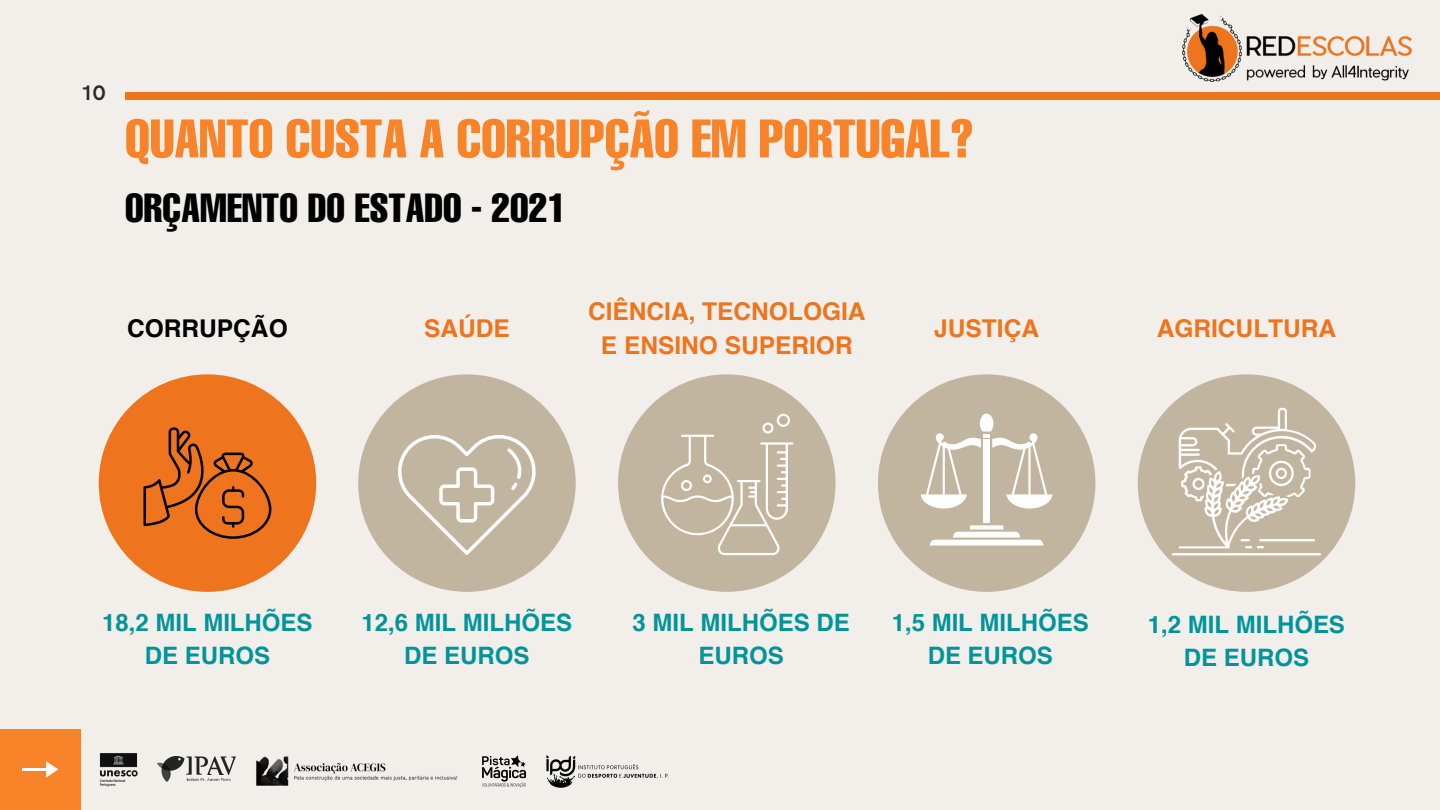
<style>
.page{position:relative;width:1440px;height:810px;background:#f2efeb}
.page>*{position:absolute;margin:0;border:0;box-sizing:border-box;transform-origin:0 0}
.t1{font:extra-condensed 53.3px "Helvetica";color:#f98328}
.t2{font:extra-condensed 40px "Helvetica";letter-spacing:.005em;color:#000}
.t3{font:700 24.5px/33.8px "Helvetica";color:#ee741d;text-align:center}
.t4{font:700 24.5px "Helvetica";color:#000}
.t5{font:700 24px/33px "Helvetica";color:#01949a;text-align:center}
.t6{font:700 21px "HK Grotesk";color:#2b2b2b}
</style>
<div class="page">
<div style="left:0;top:729px;width:81px;height:81px;background:#f98328"></div>
<hr style="left:22px;top:768px;width:27px;height:3px;background:#fff">
<svg style="left:46px;top:761px;width:12px;height:17px"></svg>
<div style="left:125px;top:92px;width:1315px;height:7px;background:#ee741d"></div>
<img style="left:1182px;top:14px;width:230px;height:68px">
<div style="left:358px;top:374px;width:218px;height:218px;background:#c2b5a0;border-radius:50%"></div>
<div style="left:618px;top:374px;width:218px;height:218px;background:#c2b5a0;border-radius:50%"></div>
<div style="left:878px;top:374px;width:217px;height:218px;background:#c2b5a0;border-radius:50%"></div>
<div style="left:1138px;top:374px;width:217px;height:218px;background:#c2b5a0;border-radius:50%"></div>
<svg style="left:398px;top:435px;width:138px;height:120px"></svg>
<svg style="left:661px;top:414px;width:132px;height:141px"></svg>
<div style="left:983px;top:439px;width:7px;height:84px;background:#fefefe"></div>
<svg style="left:930px;top:525px;width:114px;height:21px"></svg>
<svg style="left:921px;top:414px;width:132px;height:95px"></svg>
<hr style="left:1172px;top:553px;width:149px;height:2px;background:#fefefe">
<svg style="left:1179px;top:408px;width:137px;height:141px"></svg>
<div style="left:99px;top:374px;width:217px;height:218px;background:#ee741d;border-radius:50%"></div>
<svg style="left:143px;top:427px;width:128px;height:112px"></svg>
<img style="left:157px;top:756px;width:78px;height:26px">
<img style="left:99px;top:753px;width:39px;height:34px">
<img style="left:482px;top:755px;width:44px;height:33px">
<img style="left:256px;top:756px;width:202px;height:30px">
<img style="left:546px;top:755px;width:123px;height:33px">
<p class="t6" style="left:81px;top:81px;width:26px">10</p>
<h1 class="t1" style="left:125px;top:105px;width:851px">QUANTO CUSTA A CORRUPÇÃO EM PORTUGAL?</h1>
<h2 class="t2" style="left:125px;top:183px;width:443px">ORÇAMENTO DO ESTADO - 2021</h2>
<p class="t4" style="left:127px;top:318px;width:162px">CORRUPÇÃO</p>
<p class="t3" style="left:424px;top:314px;width:87px">SAÚDE</p>
<p class="t3" style="left:588px;top:297px;width:279px">CIÊNCIA, TECNOLOGIA<br>E ENSINO SUPERIOR</p>
<p class="t3" style="left:934px;top:314px;width:106px">JUSTIÇA</p>
<p class="t3" style="left:1157px;top:314px;width:181px">AGRICULTURA</p>
<p class="t5" style="left:102px;top:608px;width:212px">18,2 MIL MILHÕES<br>DE EUROS</p>
<p class="t5" style="left:1148px;top:610px;width:199px">1,2 MIL MILHÕES<br>DE EUROS</p>
<p class="t5" style="left:362px;top:608px;width:212px">12,6 MIL MILHÕES<br>DE EUROS</p>
<p class="t5" style="left:633px;top:608px;width:219px">3 MIL MILHÕES DE<br>EUROS</p>
<p class="t5" style="left:892px;top:608px;width:199px">1,5 MIL MILHÕES<br>DE EUROS</p>
</div>
